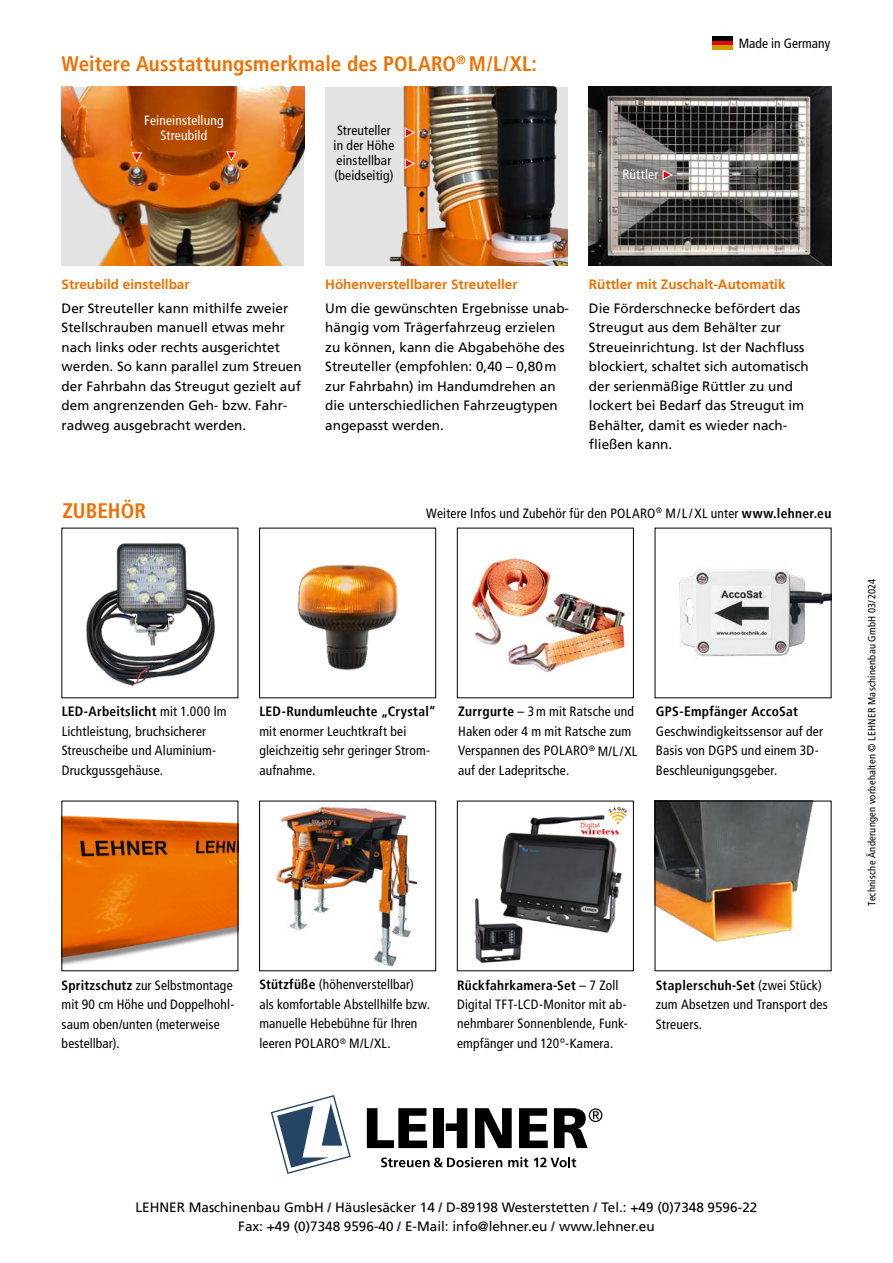
<style>
.page{position:relative;width:893px;height:1263px;background:#fff}
.page>*{position:absolute;margin:0;border:0;box-sizing:border-box;transform-origin:0 0}
.t1{font:700 condensed 21px "Frutiger";letter-spacing:.005em;color:#ee7100}
.t2{font:condensed 13.5px/19.5px "Frutiger";letter-spacing:.015em;color:#000}
.t3{font:13.5px/19.5px "Frutiger";color:#000}
.t4{font:700 13.5px "Frutiger";color:#ee7100}
.t5{font:700 condensed 13.5px "Frutiger";letter-spacing:.02em;color:#000}
.t6{font:condensed 13.5px/15px "Frutiger";letter-spacing:.015em;color:#fff;text-align:center}
.t7{font:condensed 10.5px "Frutiger";letter-spacing:.025em;color:#000}
.s1{font-weight:700}
.s2{font-weight:900;color:#244564}
</style>
<div class="page">
<img style="left:297px;top:564px;width:101px;height:106px">
<div style="left:259px;top:528px;width:177px;height:170px;border:1px solid #000"></div>
<div style="left:457px;top:801px;width:177px;height:170px;border:1px solid #000"></div>
<img style="left:471px;top:558px;width:154px;height:114px">
<div style="left:457px;top:528px;width:177px;height:170px;border:1px solid #000"></div>
<img style="left:678px;top:567px;width:151px;height:90px">
<img style="left:657px;top:803px;width:156px;height:139px">
<div style="left:655px;top:801px;width:176px;height:170px;border:1px solid #000"></div>
<img style="left:86px;top:543px;width:129px;height:144px">
<img style="left:276px;top:805px;width:143px;height:162px">
<div style="left:259px;top:801px;width:177px;height:170px;border:1px solid #000"></div>
<img style="left:325px;top:87px;width:243px;height:178px">
<img style="left:62px;top:87px;width:242px;height:178px">
<img style="left:589px;top:87px;width:242px;height:178px">
<svg style="left:132px;top:152px;width:10px;height:10px"></svg>
<svg style="left:226px;top:151px;width:11px;height:10px"></svg>
<img style="left:500px;top:806px;width:127px;height:127px">
<img style="left:474px;top:894px;width:52px;height:69px">
<svg style="left:405px;top:127px;width:10px;height:11px"></svg>
<svg style="left:405px;top:158px;width:10px;height:11px"></svg>
<svg style="left:663px;top:170px;width:10px;height:10px"></svg>
<img style="left:64px;top:815px;width:172px;height:150px">
<svg style="left:271px;top:1095px;width:80px;height:79px"></svg>
<svg style="left:381px;top:1157px;width:121px;height:10px"></svg>
<svg style="left:508px;top:1157px;width:20px;height:10px"></svg>
<svg style="left:534px;top:1157px;width:42px;height:10px"></svg>
<svg style="left:367px;top:1108px;width:60px;height:40px"></svg>
<svg style="left:475px;top:1108px;width:37px;height:40px"></svg>
<svg style="left:519px;top:1108px;width:29px;height:40px"></svg>
<svg style="left:446px;top:1108px;width:21px;height:40px"></svg>
<div style="left:434px;top:1108px;width:10px;height:40px;background:#000"></div>
<svg style="left:554px;top:1108px;width:48px;height:40px"></svg>
<div style="left:712px;top:36px;width:21px;height:5px;background:#000"></div>
<hr style="left:712px;top:41px;width:21px;height:4px;background:#e3000b">
<div style="left:712px;top:45px;width:21px;height:5px;background:#d39b00"></div>
<h1 class="t1" style="left:62px;top:54px;width:477px">Weitere Ausstattungsmerkmale des POLARO<sup>®</sup> M/L/XL:</h1>
<p class="t6" style="left:144px;top:114px;width:81px">Feineinstellung<br>Streubild</p>
<p class="t2" style="left:334px;top:124px;width:62px;line-height:15px">Streuteller in der Höhe einstellbar (beidseitig)</p>
<p class="t6" style="left:622px;top:168px;width:37px">Rüttler</p>
<p class="t2" style="left:739px;top:35px;width:93px">Made in Germany</p>
<p class="t4" style="left:62px;top:279px;width:130px">Streubild einstellbar</p>
<p class="t3" style="left:62px;top:299px;width:242px">Der Streuteller kann mithilfe zweier Stellschrauben manuell etwas mehr nach links oder rechts ausgerichtet werden. So kann parallel zum Streuen der Fahrbahn das Streugut gezielt auf dem angrenzenden Geh- bzw. Fahr&shy;radweg ausgebracht werden.</p>
<h1 class="t1" style="left:62px;top:501px;width:85px">ZUBEHÖR</h1>
<p class="t4" style="left:325px;top:279px;width:194px">Höhenverstellbarer Streuteller</p>
<p class="t3" style="left:325px;top:299px;width:245px">Um die gewünschten Ergebnisse unab&shy;hängig vom Trägerfahrzeug erzielen zu können, kann die Abgabehöhe des Streuteller (empfohlen: 0,40 – 0,80m zur Fahrbahn) im Handumdrehen an die unterschiedlichen Fahrzeugtypen angepasst werden.</p>
<p class="t4" style="left:589px;top:279px;width:198px">Rüttler mit Zuschalt-Automatik</p>
<p class="t3" style="left:589px;top:299px;width:221px">Die Förderschnecke befördert das<br>Streugut aus dem Behälter zur<br>Streueinrichtung. Ist der Nachfluss blockiert, schaltet sich automatisch der serienmäßige Rüttler zu und lockert bei Bedarf das Streugut im<br>Behälter, damit es wieder nach&shy;fließen kann.</p>
<p class="t2" style="left:426px;top:504px;width:407px">Weitere Infos und Zubehör für den POLARO<sup>®</sup> M/L / XL unter <span class="s1">www.lehner.eu</span></p>
<p class="t2" style="left:62px;top:703px;width:166px"><span class="s1">LED-Arbeitslicht</span> mit 1.000 lm<br>Lichtleistung, bruchsicherer<br>Streuscheibe und Aluminium-<br>Druckgussgehäuse.</p>
<p class="t5" style="left:259px;top:706px;width:178px">LED-Rundumleuchte „Crystal“</p>
<p class="t2" style="left:259px;top:722px;width:172px">mit enormer Leuchtkraft bei gleichzeitig sehr geringer Strom&shy;aufnahme.</p>
<p class="t2" style="left:458px;top:703px;width:181px"><span class="s1">Zurrgurte</span> – 3m mit Ratsche und<br>Haken oder 4 m mit Ratsche zum<br>Verspannen des POLARO<sup>®</sup> M/L /XL auf der Ladepritsche.</p>
<p class="t5" style="left:656px;top:706px;width:143px">GPS-Empfänger AccoSat</p>
<p class="t2" style="left:656px;top:722px;width:169px">Geschwindigkeitssensor auf der<br>Basis von DGPS und einem 3D-<br>Beschleunigungsgeber.</p>
<p class="t2" style="left:62px;top:976px;width:174px"><span class="s1">Spritzschutz</span> zur Selbstmontage mit 90 cm Höhe und Doppelhohl&shy;saum oben/unten (meterweise bestellbar).</p>
<p class="t2" style="left:259px;top:976px;width:172px"><span class="s1">Stützfüße</span> (höhenverstellbar) als komfortable Abstellhilfe bzw. manuelle Hebebühne für Ihren leeren POLARO<sup>®</sup> M/L/XL.</p>
<p class="t2" style="left:457px;top:976px;width:172px"><span class="s1">Rückfahrkamera-Set</span> – 7 Zoll<br>Digital TFT-LCD-Monitor mit ab&shy;nehmbarer Sonnenblende, Funk&shy;empfänger und 120°-Kamera.</p>
<p class="t2" style="left:656px;top:976px;width:173px"><span class="s1">Staplerschuh-Set</span> (zwei Stück) zum Absetzen und Transport des<br>Streuers.</p>
<p class="t7" style="left:867px;top:906px;width:328px;rotate:-90deg">Technische Änderungen vorbehalten © LEHNER Maschinenbau GmbH 03/2024</p>
<p class="t3" style="left:136px;top:1198px;width:623px;text-align:center">LEHNER Maschinenbau GmbH <span class="s2">/</span> Häuslesäcker 14 <span class="s2">/</span> D-89198 Westerstetten <span class="s2">/</span> Tel.: +49 (0)7348 9596-22<br>Fax: +49 (0)7348 9596-40 <span class="s2">/</span> E-Mail: info@lehner.eu <span class="s2">/</span> www.lehner.eu</p>
</div>
